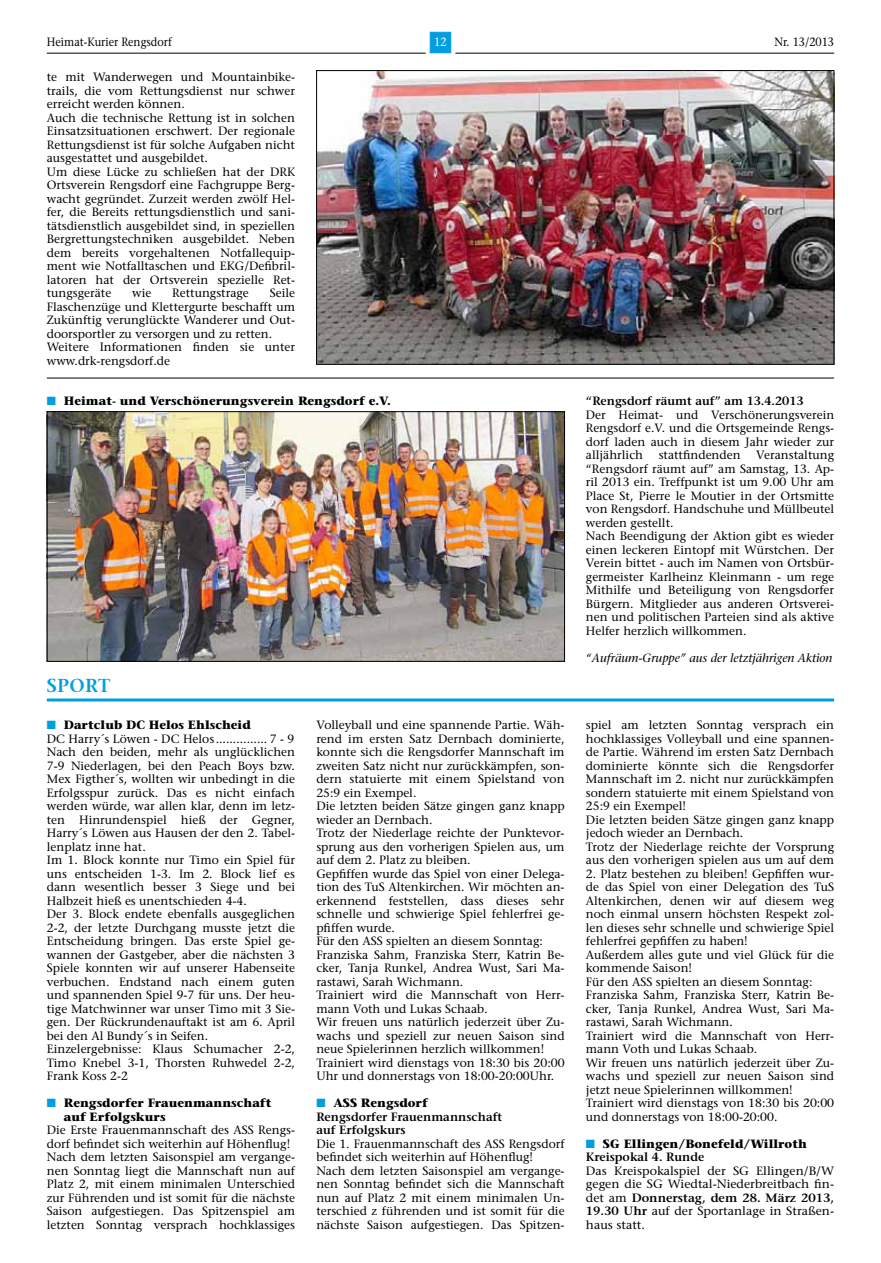
<style>
.page{position:relative;width:881px;height:1263px;background:#fff}
.page>*{position:absolute;margin:0;border:0;box-sizing:border-box;transform-origin:0 0}
.t1{font:600 18.75px "Stone Serif LT";color:#009ee0}
.t2{font:12px/13.5px "Stone Serif LT";color:#000}
.t3{font:700 12px/13.5px "Stone Serif LT";color:#000}
.t4{font:600 12px/13.5px "Stone Serif LT";color:#000}
.t5{font:italic 12px "Stone Serif LT";color:#000}
.t6{font:12px "Stone Serif LT";color:#000;scale:.9 1}
.t7{font:12px "Stone Serif LT";color:#fff;scale:.9 1}
.s1{color:#009ee0}
.s2{font-weight:700}
.s3{font-weight:600}
</style>
<div class="page">
<hr style="left:47px;top:53px;width:378px;height:1px;background:#000">
<hr style="left:455px;top:53px;width:378px;height:1px;background:#000">
<div style="left:429px;top:32px;width:22px;height:21px;background:#009ee0;border:1px solid #009ee0"></div>
<img style="left:318px;top:72px;width:513px;height:291px">
<div style="left:316px;top:70px;width:517px;height:295px;border:1px solid #000"></div>
<hr style="left:47px;top:378px;width:786px;height:1px;background:#000">
<img style="left:49px;top:413px;width:513px;height:247px">
<div style="left:47px;top:411px;width:517px;height:251px;border:1px solid #000"></div>
<hr style="left:47px;top:698px;width:786px;height:3px;background:#009ee0">
<p class="t6" style="left:47px;top:35px;width:140px">Heimat-Kurier Rengsdorf</p>
<p class="t7" style="left:434px;top:35px;width:15px">12</p>
<p class="t6" style="left:774px;top:35px;width:68px">Nr. 13/2013</p>
<p class="t2" style="left:47px;top:70px;width:250px">te mit Wanderwegen und Mountainbike&shy;trails, die vom Rettungsdienst nur schwer erreicht werden können.<br>Auch die technische Rettung ist in solchen Einsatzsituationen erschwert. Der regionale Rettungsdienst ist für solche Aufgaben nicht ausgestattet und ausgebildet.<br>Um diese Lücke zu schließen hat der DRK Ortsverein Rengsdorf eine Fachgruppe Berg&shy;wacht gegründet. Zurzeit werden zwölf Hel&shy;fer, die Bereits rettungsdienstlich und sani&shy;tätsdienstlich ausgebildet sind, in speziellen Bergrettungstechniken ausgebildet. Neben dem bereits vorgehaltenen Notfallequip&shy;ment wie Notfalltaschen und EKG/Defibril&shy;latoren hat der Ortsverein spezielle Ret&shy;tungsgeräte</p>
<p class="t2" style="left:47px;top:286px;width:250px;text-indent:223px">Seile Flaschenzüge und Klettergurte beschafft um Zukünftig verunglückte Wanderer und Out&shy;doorsportler zu versorgen und zu retten.<br>Weitere Informationen finden sie unter www.drk-rengsdorf.de</p>
<p class="t2" style="left:132px;top:286px;width:21px">wie</p>
<p class="t2" style="left:172px;top:286px;width:78px">Rettungstrage</p>
<p class="t3" style="left:47px;top:394px;width:345px"><span class="s1">■</span> Heimat- und Verschönerungsverein Rengsdorf e.V.</p>
<h1 class="t1" style="left:47px;top:674px;width:25px">Sport</h1>
<p class="t2" style="left:47px;top:718px;width:250px"><span class="s1">■</span> <span class="s2">Dartclub DC Helos Ehlscheid<br></span>DC Harry´s Löwen - DC Helos ............... 7 - 9<br>Nach den beiden, mehr als unglücklichen 7-9 Niederlagen, bei den Peach Boys bzw.<br>Mex Figther´s, wollten wir unbedingt in die Erfolgsspur zurück. Das es nicht einfach werden würde, war allen klar, denn im letz&shy;ten Hinrundenspiel hieß der Gegner, Harry´s Löwen aus Hausen der den 2. Tabel&shy;lenplatz inne hat.<br>Im 1. Block konnte nur Timo ein Spiel für uns entscheiden 1-3. Im 2. Block lief es dann wesentlich besser 3 Siege und bei Halbzeit hieß es unentschieden 4-4.<br>Der 3. Block endete ebenfalls ausgeglichen 2-2, der letzte Durchgang musste jetzt die Entscheidung bringen. Das erste Spiel ge&shy;wannen der Gastgeber, aber die nächsten 3<br>Spiele konnten wir auf unserer Habenseite verbuchen. Endstand nach einem guten und spannenden Spiel 9-7 für uns. Der heu&shy;tige Matchwinner war unser Timo mit 3 Sie&shy;gen. Der Rückrundenauftakt ist am 6. April bei den Al Bundy´s in Seifen.<br>Einzelergebnisse: Klaus Schumacher 2-2, Timo Knebel 3-1, Thorsten Ruhwedel 2-2, Frank Koss 2-2</p>
<p class="t3" style="left:64px;top:1096px;width:209px;text-indent:-17px"><span class="s1">■</span> Rengsdorfer Frauenmannschaft auf Erfolgskurs</p>
<p class="t2" style="left:47px;top:1123px;width:250px">Die Erste Frauenmannschaft des ASS Rengs&shy;dorf befindet sich weiterhin auf Höhenflug!<br>Nach dem letzten Saisonspiel am vergange&shy;nen Sonntag liegt die Mannschaft nun auf Platz 2, mit einem minimalen Unterschied zur Führenden und ist somit für die nächste Saison aufgestiegen. Das Spitzenspiel am letzten Sonntag versprach hochklassiges</p>
<p class="t2" style="left:316px;top:718px;width:250px">Volleyball und eine spannende Partie. Wäh&shy;rend im ersten Satz Dernbach dominierte, konnte sich die Rengsdorfer Mannschaft im zweiten Satz nicht nur zurückkämpfen, son&shy;dern statuierte mit einem Spielstand von 25:9 ein Exempel.<br>Die letzten beiden Sätze gingen ganz knapp wieder an Dernbach.<br>Trotz der Niederlage reichte der Punktevor&shy;sprung aus den vorherigen Spielen aus, um auf dem 2. Platz zu bleiben.<br>Gepfiffen wurde das Spiel von einer Delega&shy;tion des TuS Altenkirchen. Wir möchten an&shy;erkennend feststellen, dass dieses sehr schnelle und schwierige Spiel fehlerfrei ge&shy;pfiffen wurde.<br>Für den ASS spielten an diesem Sonntag:<br>Franziska Sahm, Franziska Sterr, Katrin Be&shy;cker, Tanja Runkel, Andrea Wust, Sari Ma&shy;rastawi, Sarah Wichmann.<br>Trainiert wird die Mannschaft von Herr&shy;mann Voth und Lukas Schaab.<br>Wir freuen uns natürlich jederzeit über Zu&shy;wachs und speziell zur neuen Saison sind neue Spielerinnen herzlich willkommen!<br>Trainiert wird dienstags von 18:30 bis 20:00<br>Uhr und donnerstags von 18:00-20:00Uhr.</p>
<p class="t4" style="left:316px;top:1096px;width:187px"><span class="s1">■</span> <span class="s2">ASS Rengsdorf<br></span>Rengsdorfer Frauenmannschaft auf Erfolgskurs</p>
<p class="t2" style="left:316px;top:1137px;width:250px">Die 1. Frauenmannschaft des ASS Rengsdorf befindet sich weiterhin auf Höhenflug!<br>Nach dem letzten Saisonspiel am vergange&shy;nen Sonntag befindet sich die Mannschaft nun auf Platz 2 mit einem minimalen Un&shy;terschied z führenden und ist somit für die nächste Saison aufgestiegen. Das Spitzen-</p>
<p class="t4" style="left:585px;top:394px;width:219px">“Rengsdorf räumt auf” am 13.4.2013</p>
<p class="t2" style="left:585px;top:408px;width:250px;text-align:justify">Der Heimat- und Verschönerungsverein Rengsdorf e.V. und die Ortsgemeinde Rengs&shy;dorf laden auch in diesem Jahr wieder zur alljährlich</p>
<p class="t2" style="left:585px;top:448px;width:250px;text-indent:170px">Veranstaltung “Rengsdorf räumt auf” am Samstag, 13. Ap&shy;ril 2013 ein. Treffpunkt ist um 9.00 Uhr am Place St, Pierre le Moutier in der Ortsmitte von Rengsdorf. Handschuhe und Müllbeutel werden gestellt.<br>Nach Beendigung der Aktion gibt es wieder einen leckeren Eintopf mit Würstchen. Der Verein bittet - auch im Namen von Ortsbür&shy;germeister Karlheinz Kleinmann - um rege Mithilfe und Beteiligung von Rengsdorfer Bürgern. Mitglieder aus anderen Ortsverei&shy;nen und politischen Parteien sind als aktive Helfer herzlich willkommen.</p>
<p class="t5" style="left:585px;top:650px;width:248px">“Aufräum-Gruppe” aus der letztjährigen Aktion</p>
<p class="t2" style="left:658px;top:448px;width:83px">stattfindenden</p>
<p class="t2" style="left:585px;top:718px;width:250px">spiel am letzten Sonntag versprach ein hochklassiges Volleyball und eine spannen&shy;de Partie. Während im ersten Satz Dernbach dominierte könnte sich die Rengsdorfer Mannschaft im 2. nicht nur zurückkämpfen sondern statuierte mit einem Spielstand von 25:9 ein Exempel!<br>Die letzten beiden Sätze gingen ganz knapp jedoch wieder an Dernbach.<br>Trotz der Niederlage reichte der Vorsprung aus den vorherigen spielen aus um auf dem</p>
<p class="t2" style="left:585px;top:867px;width:250px">2. Platz bestehen zu bleiben! Gepfiffen wur&shy;de das Spiel von einer Delegation des TuS Altenkirchen, denen wir auf diesem weg noch einmal unsern höchsten Respekt zol&shy;len dieses sehr schnelle und schwierige Spiel fehlerfrei gepfiffen zu haben!<br>Außerdem alles gute und viel Glück für die kommende Saison!<br>Für den ASS spielten an diesem Sonntag:<br>Franziska Sahm, Franziska Sterr, Katrin Be&shy;cker, Tanja Runkel, Andrea Wust, Sari Ma&shy;rastawi, Sarah Wichmann.<br>Trainiert wird die Mannschaft von Herr&shy;mann Voth und Lukas Schaab.<br>Wir freuen uns natürlich jederzeit über Zu&shy;wachs und speziell zur neuen Saison sind jetzt neue Spielerinnen willkommen!<br>Trainiert wird dienstags von 18:30 bis 20:00 und donnerstags von 18:00-20:00.</p>
<p class="t3" style="left:585px;top:1136px;width:222px"><span class="s1">■</span> SG Ellingen/Bonefeld/Willroth<br><span class="s3">Kreispokal 4. Runde</span></p>
<p class="t2" style="left:585px;top:1164px;width:250px;text-align:justify">Das Kreispokalspiel der SG Ellingen/B/W gegen die SG Wiedtal-Niederbreitbach fin&shy;det am <span class="s3">Donnerstag, dem 28. März 2013, 19.30 Uhr</span> auf der Sportanlage in Straßen&shy;haus statt.</p>
</div>
